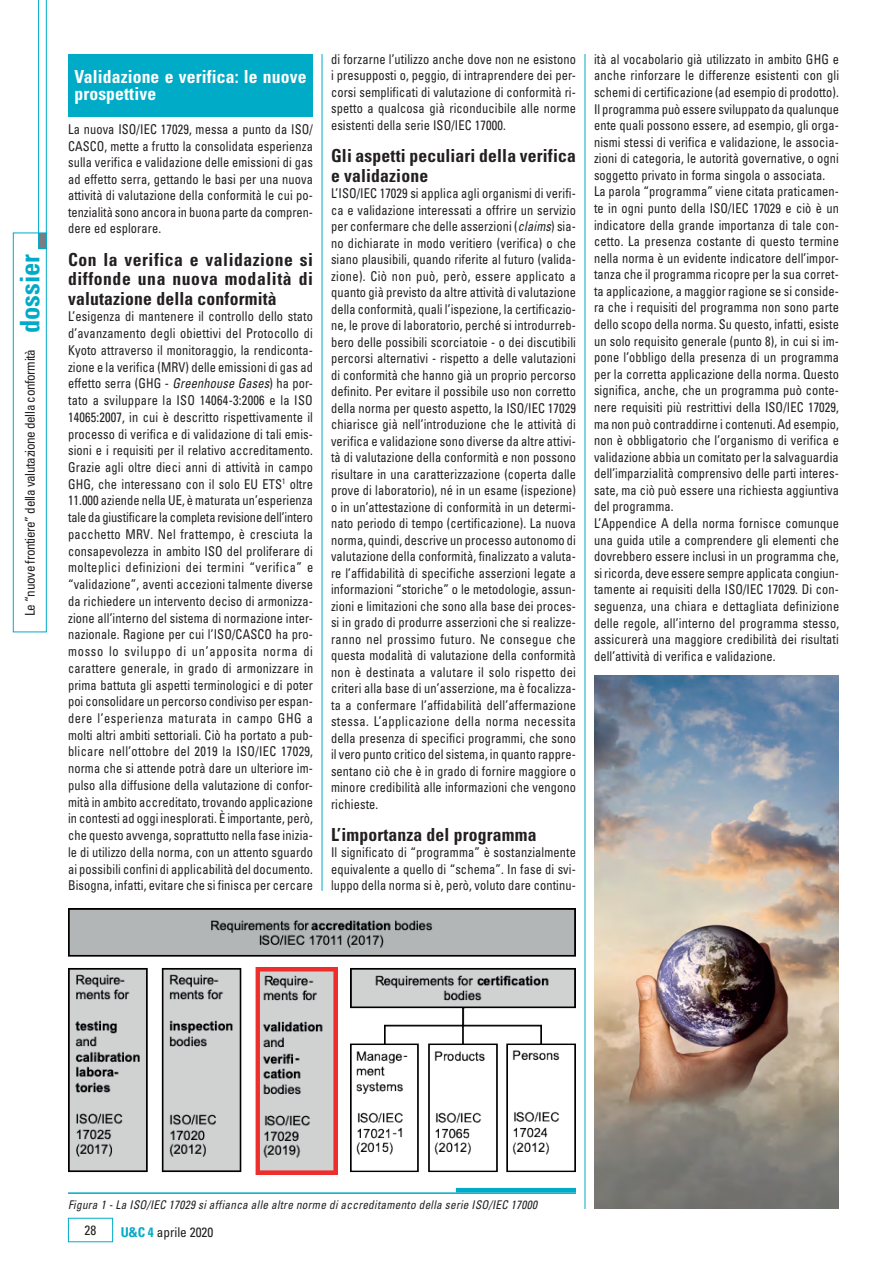
<style>
.page{position:relative;width:893px;height:1263px;background:#fff}
.page>*{position:absolute;margin:0;border:0;box-sizing:border-box;transform-origin:0 0}
.t1{font:700 condensed 27px "Univers LT Std";color:#00abc7}
.Dossier_Titoletto{font:700 condensed 18px/19.5px "Univers";letter-spacing:.01em;color:#231f20;text-align:justify}
.Dossier_Titolo{font:700 condensed 18px/16.5px "Univers LT Std";letter-spacing:.01em;color:#fff}
.Dossier_Testo{font:condensed 13.5px/16.5px "Univers LT Std";letter-spacing:.01em;color:#231f20;text-align:justify;scale:.92 1}
.Titolo_verticale_pag{font:condensed 13.5px "Univers LT Std";letter-spacing:-.03em;color:#231f20}
.Dossier_Testo-2{font:condensed 13.5px "Univers LT Std";letter-spacing:.01em;color:#231f20}
.Dossier_Dida{font:italic condensed 12px "Univers LT Std";letter-spacing:.025em;color:#231f20;scale:.94 1}
.s1{font-style:italic}
.s2{font-weight:700;color:#00abc7}
</style>
<div class="page">
<div style="left:68px;top:1218px;width:45px;height:24px;border:1px solid #00abc7"></div>
<hr style="left:585px;top:54px;width:1px;height:1155px;background:#00abc7">
<hr style="left:322px;top:54px;width:1px;height:837px;background:#00abc7">
<div style="left:68px;top:54px;width:245px;height:62px;background:#00abc7"></div>
<svg style="left:38px;top:0;width:9px;height:249px"></svg>
<div style="left:13px;top:233px;width:34px;height:399px;border:1px solid #00abc7"></div>
<img style="left:68px;top:908px;width:507px;height:266px">
<hr style="left:68px;top:1192px;width:508px;height:2px;background:#00abc7">
<hr style="left:456px;top:1188px;width:120px;height:4px;background:#00abc7">
<img style="left:594px;top:675px;width:245px;height:534px">
<p class="t1" style="left:13px;top:333px;width:81px;rotate:-90deg">dossier</p>
<p class="Titolo_verticale_pag" style="left:21px;top:616px;width:269px;rotate:-90deg">Le “nuove frontiere” della valutazione della conformità</p>
<p class="Dossier_Titolo" style="left:74px;top:69px;width:234px">Validazione e verifica: le nuove prospettive</p>
<p class="Dossier_Testo" style="left:68px;top:121px;width:268px">La nuova ISO/IEC 17029, messa a punto da ISO/ CASCO, mette a frutto la consolidata esperienza sulla verifica e validazione delle emissioni di gas ad effetto serra, gettando le basi per una nuova attività di valutazione della conformità le cui po&shy;tenzialità sono ancora in buona parte da compren&shy;dere ed esplorare.</p>
<p class="Dossier_Titoletto" style="left:68px;top:249px;width:247px">Con la verifica e validazione si diffonde una nuova modalità di valutazione della conformità</p>
<p class="Dossier_Testo" style="left:68px;top:308px;width:268px">L’esigenza di mantenere il controllo dello stato d’avanzamento degli obiettivi del Protocollo di Kyoto attraverso il monitoraggio, la rendiconta&shy;zione e la verifica (MRV) delle emissioni di gas ad effetto serra (GHG - <span class="s1">Greenhouse Gases</span>) ha por&shy;tato a sviluppare la ISO 14064-3:2006 e la ISO 14065:2007, in cui è descritto rispettivamente il processo di verifica e di validazione di tali emis&shy;sioni e i requisiti per il relativo accreditamento.<br>Grazie agli oltre dieci anni di attività in campo GHG, che interessano con il solo EU ETS<sup>1</sup> oltre 11.000 aziende nella UE, è maturata un’esperienza tale da giustificare la completa revisione dell’intero pacchetto MRV. Nel frattempo, è cresciuta la consapevolezza in ambito ISO del proliferare di molteplici definizioni dei termini “verifica” e “validazione”, aventi accezioni talmente diverse da richiedere un intervento deciso di armonizza&shy;zione all’interno del sistema di normazione inter&shy;nazionale. Ragione per cui l’ISO/CASCO ha pro&shy;mosso lo sviluppo di un’apposita norma di carattere generale, in grado di armonizzare in prima battuta gli aspetti terminologici e di poter poi consolidare un percorso condiviso per espan&shy;dere l’esperienza maturata in campo GHG a molti altri ambiti settoriali. Ciò ha portato a pub&shy;blicare nell’ottobre del 2019 la ISO/IEC 17029, norma che si attende potrà dare un ulteriore im&shy;pulso alla diffusione della valutazione di confor&shy;mità in ambito accreditato, trovando applicazione in contesti ad oggi inesplorati. È importante, però, che questo avvenga, soprattutto nella fase inizia&shy;le di utilizzo della norma, con un attento sguardo ai possibili confini di applicabilità del documento.<br>Bisogna, infatti, evitare che si finisca per cercare</p>
<p class="Dossier_Testo" style="left:331px;top:51px;width:268px">di forzarne l’utilizzo anche dove non ne esistono i presupposti o, peggio, di intraprendere dei per&shy;corsi semplificati di valutazione di conformità ri&shy;spetto a qualcosa già riconducibile alle norme esistenti della serie ISO/IEC 17000.</p>
<p class="Dossier_Titoletto" style="left:331px;top:146px;width:246px">Gli aspetti peculiari della verifica e validazione</p>
<p class="Dossier_Testo" style="left:331px;top:185px;width:268px">L’ISO/IEC 17029 si applica agli organismi di verifi&shy;ca e validazione interessati a offrire un servizio per confermare che delle asserzioni (<span class="s1">claims</span>) sia&shy;no dichiarate in modo veritiero (verifica) o che siano plausibili, quando riferite al futuro (valida&shy;zione). Ciò non può, però, essere applicato a quanto già previsto da altre attività di valutazione della conformità, quali l’ispezione, la certificazio&shy;ne, le prove di laboratorio, perché si introdurreb&shy;bero delle possibili scorciatoie - o dei discutibili percorsi alternativi - rispetto a delle valutazioni di conformità che hanno già un proprio percorso definito. Per evitare il possibile uso non corretto della norma per questo aspetto, la ISO/IEC 17029 chiarisce già nell’introduzione che le attività di verifica e validazione sono diverse da altre attivi&shy;tà di valutazione della conformità e non possono risultare in una caratterizzazione (coperta dalle prove di laboratorio), né in un esame (ispezione) o in un’attestazione di conformità in un determi&shy;nato periodo di tempo (certificazione). La nuova norma, quindi, descrive un processo autonomo di valutazione della conformità, finalizzato a valuta&shy;re l’affidabilità di specifiche asserzioni legate a informazioni “storiche” o le metodologie, assun&shy;zioni e limitazioni che sono alla base dei proces&shy;si in grado di produrre asserzioni che si realizze&shy;ranno nel prossimo futuro. Ne consegue che questa modalità di valutazione della conformità non è destinata a valutare il solo rispetto dei criteri alla base di un’asserzione, ma è focalizza&shy;ta a confermare l’affidabilità dell’affermazione stessa. L’applicazione della norma necessita della presenza di specifici programmi, che sono il vero punto critico del sistema, in quanto rappre&shy;sentano ciò che è in grado di fornire maggiore o minore credibilità alle informazioni che vengono richieste.</p>
<p class="Dossier_Titoletto" style="left:331px;top:824px;width:207px">L’importanza del programma</p>
<p class="Dossier_Testo" style="left:331px;top:844px;width:268px">Il significato di “programma” è sostanzialmente equivalente a quello di “schema”. In fase di svi&shy;luppo della norma si è, però, voluto dare continu-</p>
<p class="Dossier_Testo" style="left:594px;top:50px;width:268px">ità al vocabolario già utilizzato in ambito GHG e anche rinforzare le differenze esistenti con gli schemi di certificazione (ad esempio di prodotto).</p>
<p class="Dossier_Testo" style="left:594px;top:100px;width:268px">Il programma può essere sviluppato da qualunque ente quali possono essere, ad esempio, gli orga&shy;nismi stessi di verifica e validazione, le associa&shy;zioni di categoria, le autorità governative, o ogni soggetto privato in forma singola o associata.</p>
<p class="Dossier_Testo" style="left:594px;top:183px;width:268px">La parola “programma” viene citata praticamen&shy;te in ogni punto della ISO/IEC 17029 e ciò è un indicatore della grande importanza di tale con&shy;cetto. La presenza costante di questo termine nella norma è un evidente indicatore dell’impor&shy;tanza che il programma ricopre per la sua corret&shy;ta applicazione, a maggior ragione se si conside&shy;ra che i requisiti del programma non sono parte dello scopo della norma. Su questo, infatti, esiste un solo requisito generale (punto 8), in cui si im&shy;pone l’obbligo della presenza di un programma per la corretta applicazione della norma. Questo significa, anche, che un programma può conte&shy;nere requisiti più restrittivi della ISO/IEC 17029, ma non può contraddirne i contenuti. Ad esempio, non è obbligatorio che l’organismo di verifica e validazione abbia un comitato per la salvaguardia dell’imparzialità comprensivo delle parti interes&shy;sate, ma ciò può essere una richiesta aggiuntiva del programma.</p>
<p class="Dossier_Testo" style="left:594px;top:515px;width:268px">L’Appendice A della norma fornisce comunque una guida utile a comprendere gli elementi che dovrebbero essere inclusi in un programma che, si ricorda, deve essere sempre applicata congiun&shy;tamente ai requisiti della ISO/IEC 17029. Di con&shy;seguenza, una chiara e dettagliata definizione delle regole, all’interno del programma stesso, assicurerà una maggiore credibilità dei risultati dell’attività di verifica e validazione.</p>
<p class="Dossier_Dida" style="left:68px;top:1197px;width:500px">Figura 1 - La ISO/IEC 17029 si affianca alle altre norme di accreditamento della serie ISO/IEC 17000</p>
<p class="Dossier_Testo-2" style="left:85px;top:1221px;width:13px">28</p>
<p class="Dossier_Testo-2" style="left:121px;top:1223px;width:94px"><span class="s2">U&amp;C 4</span> aprile 2020</p>
</div>
